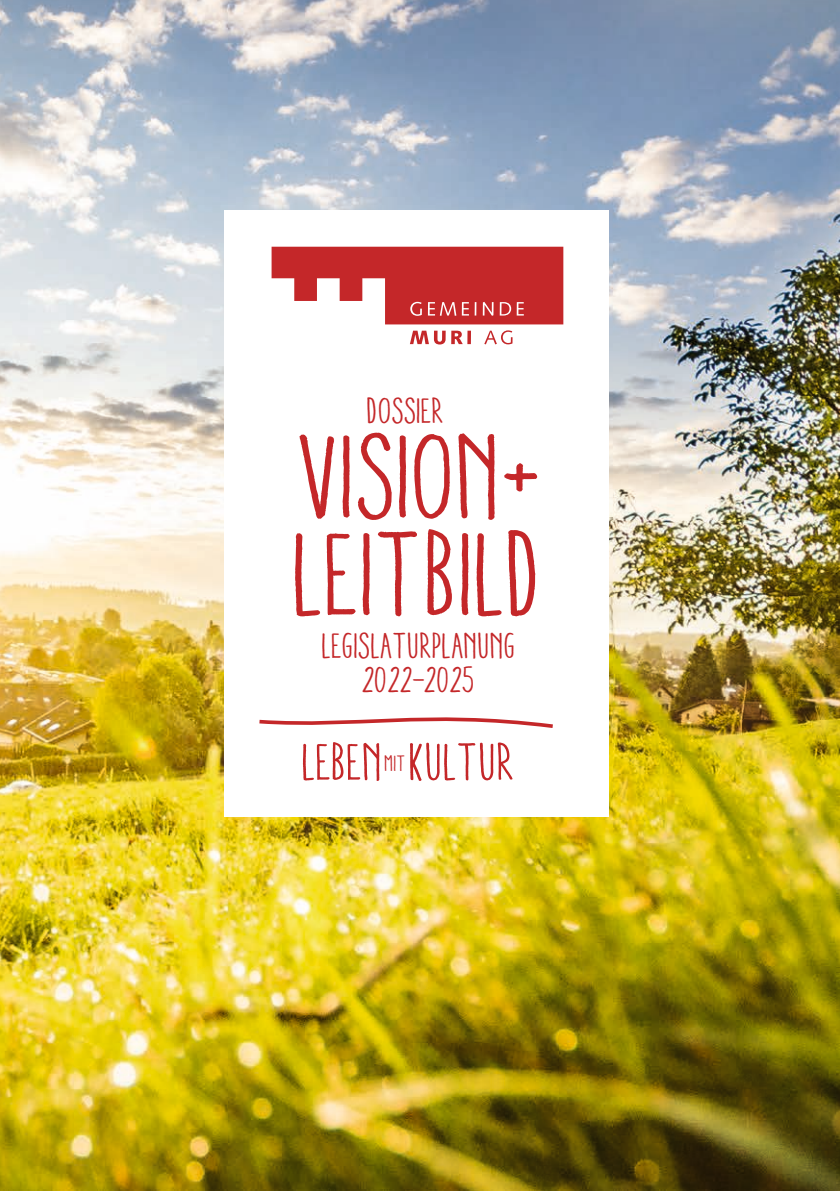
<style>
.page{position:relative;width:840px;height:1191px;background:#fff}
.page>*{position:absolute;margin:0;border:0;box-sizing:border-box;transform-origin:0 0}
.t1{font:condensed 119.4px/97.6px "Aracne";color:#c42729}
.t2{font:condensed 52.6px "Aracne";color:#c42729}
.t3{font:condensed 36px/34px "Aracne";color:#c42729;text-align:center}
.t4{font:condensed 22.2px "Aracne";color:#c42729}
</style>
<div class="page">
<img style="left:0;top:0;width:839px;height:1191px">
<div style="left:224px;top:210px;width:384px;height:606px;background:#fff"></div>
<svg style="left:271px;top:247px;width:292px;height:77px"></svg>
<svg style="left:410px;top:331px;width:35px;height:13px"></svg>
<svg style="left:451px;top:331px;width:19px;height:13px"></svg>
<svg style="left:484px;top:330px;width:28px;height:14px"></svg>
<svg style="left:259px;top:717px;width:294px;height:11px"></svg>
<p class="t3" style="left:367px;top:394px;width:78px">DOSSIER</p>
<h1 class="t1" style="left:295px;top:427px;width:252px">VISION+<br>LEITBILD</h1>
<p class="t3" style="left:322px;top:629px;width:195px">LEGISLATURPLANUNG<br>2022-2025</p>
<h2 class="t2" style="left:303px;top:734px;width:214px">LEBEN KULTUR</h2>
<p class="t4" style="left:384px;top:751px;width:23px">MIT</p>
</div>
